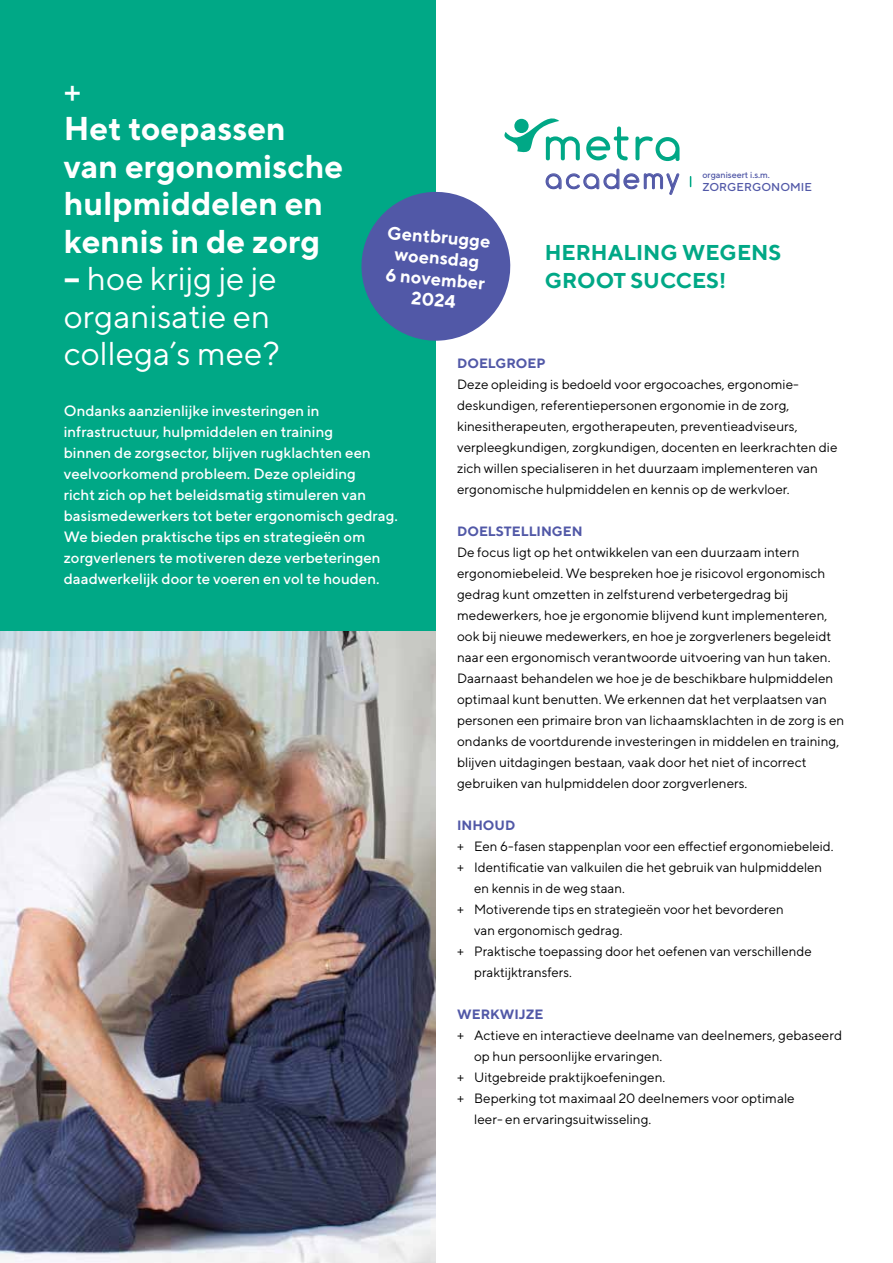
<style>
.page{position:relative;width:893px;height:1263px;background:#fff}
.page>*{position:absolute;margin:0;border:0;box-sizing:border-box;transform-origin:0 0}
.t1{font:700 33px/37.5px "TT Norms";color:#fff}
.t2{font:33px/37.5px "TT Norms";color:#fff}
.t3{font:500 33px "TT Norms";color:#fff}
.t4{font:30.9px "Antipasto";letter-spacing:.13em;color:#5158a7}
.t5{font:700 21.45px/28.5px "TT Norms";color:#00a886}
.t6{font:700 18px/21px "TT Norms";color:#fff;text-align:center}
.t7{font:500 15px/21px "TT Norms";color:#fff}
.t8{font:13.5px/21px "TT Norms";color:#000}
.t9{font:700 13.5px "TT Norms";color:#5158a7}
.t10{font:500 11.4px "TT Norms";color:#5158a7}
.t11{font:500 9px "TT Norms";letter-spacing:-.005em;color:#5158a7}
.s1{font-weight:700}
</style>
<div class="page">
<div style="left:0;top:0;width:436px;height:638px;background:#00a886"></div>
<svg style="left:504px;top:118px;width:76px;height:43px"></svg>
<svg style="left:586px;top:126px;width:43px;height:34px"></svg>
<svg style="left:635px;top:136px;width:44px;height:25px"></svg>
<svg style="left:361px;top:191px;width:150px;height:150px"></svg>
<img style="left:0;top:631px;width:436px;height:632px">
<h1 class="t3" style="left:64px;top:71px;width:19px">+</h1>
<h1 class="t1" style="left:64px;top:109px;width:281px">Het toepassen van ergonomische hulpmiddelen en kennis in de zorg</h1>
<h1 class="t2" style="left:64px;top:259px;width:217px"><span class="s1">–</span> hoe krijg je je organisatie en collega’s mee?</h1>
<p class="t7" style="left:64px;top:400px;width:336px">Ondanks aanzienlijke investeringen in infrastructuur, hulpmiddelen en training<br>binnen de zorgsector, blijven rugklachten een veelvoorkomend probleem. Deze opleiding<br>richt zich op het beleidsmatig stimuleren van basismedewerkers tot beter ergonomisch gedrag.<br>We bieden praktische tips en strategieën om zorgverleners te motiveren deze verbeteringen daadwerkelijk door te voeren en vol te houden.</p>
<h2 class="t4" style="left:545px;top:161px;width:135px">academy</h2>
<p class="t11" style="left:702px;top:170px;width:69px">organiseert i.s.m.</p>
<p class="t10" style="left:702px;top:180px;width:111px">ZORGERGONOMIE</p>
<h3 class="t6" style="left:388px;top:221px;width:105px;rotate:5deg">Gentbrugge woensdag<br>6 november<br>2024</h3>
<h3 class="t5" style="left:545px;top:238px;width:238px">HERHALING WEGENS<br>GROOT SUCCES!</h3>
<p class="t9" style="left:457px;top:355px;width:90px">DOELGROEP</p>
<p class="t8" style="left:457px;top:374px;width:382px">Deze opleiding is bedoeld voor ergocoaches, ergonomie&shy;deskundigen, referentiepersonen ergonomie in de zorg, kinesitherapeuten, ergotherapeuten, preventieadviseurs, verpleegkundigen, zorgkundigen, docenten en leerkrachten die zich willen specialiseren in het duurzaam implementeren van ergonomische hulpmiddelen en kennis op de werkvloer.</p>
<p class="t9" style="left:457px;top:523px;width:127px">DOELSTELLINGEN</p>
<p class="t8" style="left:457px;top:542px;width:389px">De focus ligt op het ontwikkelen van een duurzaam intern ergonomiebeleid. We bespreken hoe je risicovol ergonomisch gedrag kunt omzetten in zelfsturend verbetergedrag bij medewerkers, hoe je ergonomie blijvend kunt implementeren, ook bij nieuwe medewerkers, en hoe je zorgverleners begeleidt naar een ergonomisch verantwoorde uitvoering van hun taken.<br>Daarnaast behandelen we hoe je de beschikbare hulpmiddelen optimaal kunt benutten. We erkennen dat het verplaatsen van personen een primaire bron van lichaamsklachten in de zorg is en ondanks de voortdurende investeringen in middelen en training, blijven uitdagingen bestaan, vaak door het niet of incorrect gebruiken van hulpmiddelen door zorgverleners.</p>
<p class="t9" style="left:457px;top:817px;width:60px">INHOUD</p>
<p class="t8" style="left:457px;top:835px;width:378px">+ Een 6-fasen stappenplan voor een effectief ergonomiebeleid.</p>
<p class="t8" style="left:457px;top:857px;width:367px">+ Identificatie van valkuilen die het gebruik van hulpmiddelen</p>
<p class="t8" style="left:474px;top:877px;width:152px">en kennis in de weg staan.</p>
<p class="t8" style="left:457px;top:899px;width:328px">+ Motiverende tips en strategieën voor het bevorderen</p>
<p class="t8" style="left:474px;top:919px;width:150px">van ergonomisch gedrag.</p>
<p class="t8" style="left:457px;top:941px;width:356px">+ Praktische toepassing door het oefenen van verschillende</p>
<p class="t8" style="left:474px;top:962px;width:99px">praktijktransfers.</p>
<p class="t9" style="left:457px;top:1006px;width:88px">WERKWIJZE</p>
<p class="t8" style="left:457px;top:1025px;width:387px">+ Actieve en interactieve deelname van deelnemers, gebaseerd</p>
<p class="t8" style="left:474px;top:1046px;width:190px">op hun persoonlijke ervaringen.</p>
<p class="t8" style="left:457px;top:1067px;width:210px">+ Uitgebreide praktijkoefeningen.</p>
<p class="t8" style="left:457px;top:1088px;width:339px">+ Beperking tot maximaal 20 deelnemers voor optimale</p>
<p class="t8" style="left:474px;top:1109px;width:179px">leer- en ervaringsuitwisseling.</p>
</div>
